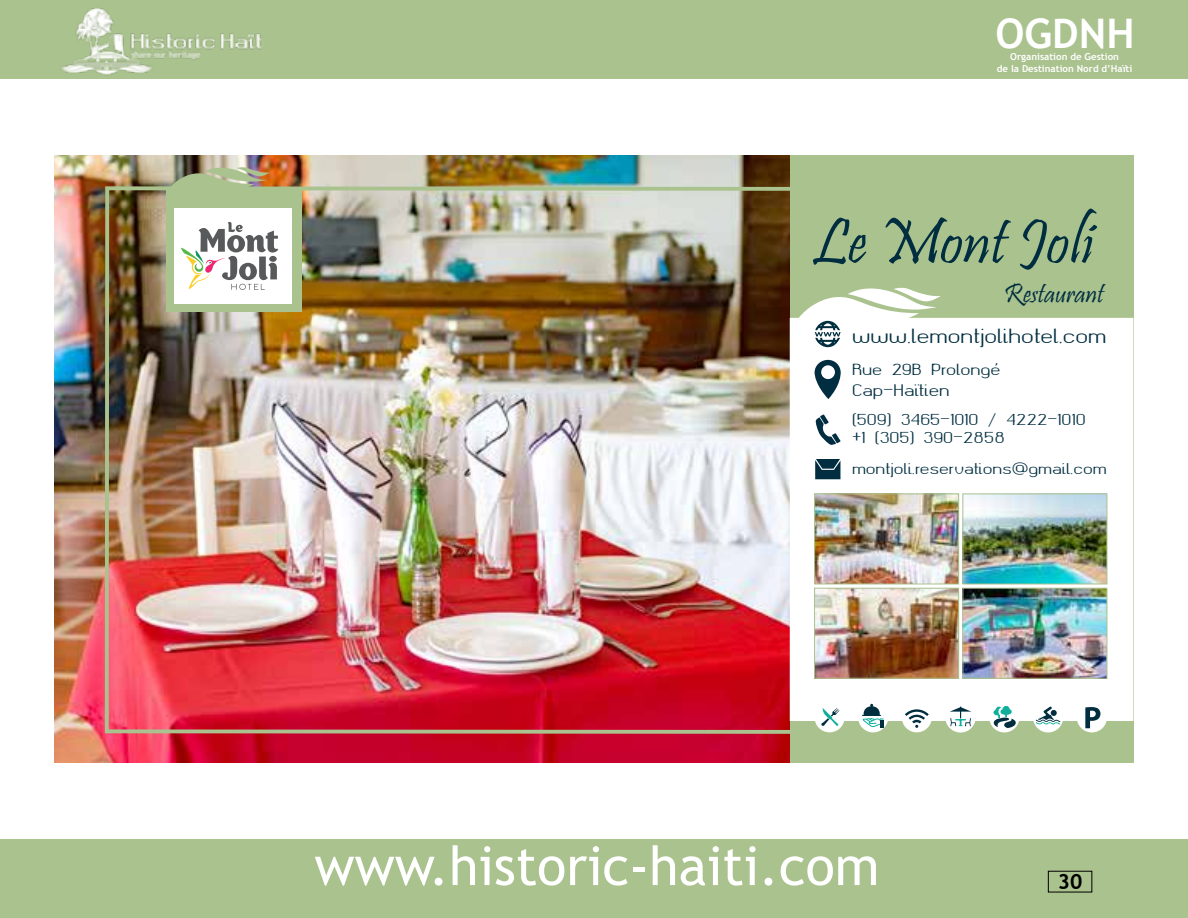
<style>
.page{position:relative;width:1188px;height:918px;background:#fff}
.page>*{position:absolute;margin:0;border:0;box-sizing:border-box;transform-origin:0 0}
.t1{font:65.7px "Pristina";color:#002e40}
.t2{font:54px "Trebuchet MS";color:#fff}
.t3{font:700 40.8px "Trebuchet MS";color:#fff}
.t4{font:27.6px "Pristina";color:#002e40}
.t5{font:700 21px "Trebuchet MS";color:#000}
.t6{font:19.2px "okolaks";color:#002e40}
.t7{font:15.6px "okolaks";color:#002e40}
.t8{font:15px "okolaks";color:#002e40}
.t9{font:14.85px/17.7px "okolaks";color:#002e40}
.t10{font:14.55px "okolaks";color:#002e40}
.t11{font:700 9.6px/11.9px "Trebuchet MS";color:#fff;text-align:center}
</style>
<div class="page">
<div style="left:0;top:0;width:1188px;height:79px;background:#aac28e"></div>
<div style="left:0;top:839px;width:1188px;height:79px;background:#aac28e"></div>
<img style="left:61px;top:8px;width:201px;height:67px">
<div style="left:1048px;top:871px;width:44px;height:21px;border:1px solid #000"></div>
<img style="left:54px;top:155px;width:736px;height:608px">
<img style="left:103px;top:184px;width:687px;height:552px">
<div style="left:790px;top:155px;width:343px;height:608px;background:#aac28e"></div>
<svg style="left:848px;top:287px;width:79px;height:8px"></svg>
<svg style="left:790px;top:295px;width:343px;height:426px;background:#f9faf7"></svg>
<div style="left:166px;top:189px;width:135px;height:123px;background:#aac28e"></div>
<svg style="left:815px;top:360px;width:26px;height:39px"></svg>
<svg style="left:815px;top:414px;width:26px;height:31px"></svg>
<svg style="left:815px;top:459px;width:25px;height:20px"></svg>
<svg style="left:815px;top:321px;width:26px;height:26px"></svg>
<div style="left:1033px;top:702px;width:30px;height:30px;background:#fff;border-radius:50%"></div>
<svg style="left:1036px;top:706px;width:24px;height:19px"></svg>
<div style="left:1077px;top:702px;width:30px;height:30px;background:#fff;border-radius:50%"></div>
<svg style="left:1085px;top:707px;width:15px;height:21px"></svg>
<div style="left:945px;top:702px;width:31px;height:31px;background:#fff;border-radius:50%"></div>
<svg style="left:950px;top:707px;width:21px;height:19px"></svg>
<div style="left:815px;top:702px;width:30px;height:30px;background:#fff;border-radius:50%"></div>
<svg style="left:821px;top:707px;width:18px;height:19px"></svg>
<div style="left:858px;top:702px;width:30px;height:30px;background:#fff;border-radius:50%"></div>
<svg style="left:862px;top:704px;width:21px;height:23px"></svg>
<div style="left:902px;top:702px;width:30px;height:30px;background:#fff;border-radius:50%"></div>
<svg style="left:905px;top:709px;width:24px;height:19px"></svg>
<div style="left:989px;top:702px;width:31px;height:30px;background:#fff;border-radius:50%"></div>
<svg style="left:993px;top:705px;width:23px;height:23px"></svg>
<svg style="left:167px;top:165px;width:103px;height:24px;background:#a8a984"></svg>
<div style="left:174px;top:208px;width:118px;height:96px;background:#fff"></div>
<svg style="left:181px;top:222px;width:97px;height:68px"></svg>
<img style="left:964px;top:495px;width:141px;height:87px">
<div style="left:962px;top:493px;width:145px;height:91px;border:1px solid #aac28e"></div>
<img style="left:816px;top:495px;width:141px;height:87px">
<div style="left:814px;top:493px;width:145px;height:91px;border:1px solid #aac28e"></div>
<img style="left:816px;top:590px;width:141px;height:87px">
<div style="left:814px;top:588px;width:145px;height:91px;border:1px solid #aac28e"></div>
<img style="left:964px;top:590px;width:141px;height:87px">
<div style="left:962px;top:588px;width:145px;height:91px;border:1px solid #aac28e"></div>
<h3 class="t3" style="left:996px;top:8px;width:141px">OGDNH</h3>
<p class="t11" style="left:997px;top:51px;width:137px">Organisation de Gestion<br>de la Destination Nord d’Haïti</p>
<h1 class="t1" style="left:813px;top:205px;width:283px">Le Mont Joli</h1>
<h3 class="t4" style="left:1004px;top:278px;width:101px">Restaurant</h3>
<h3 class="t6" style="left:852px;top:318px;width:256px">www.lemontjolihotel.com</h3>
<h3 class="t8" style="left:852px;top:355px;width:150px">Rue 29B Prolongé</h3>
<h3 class="t7" style="left:852px;top:375px;width:99px">Cap-Haïtien</h3>
<h3 class="t9" style="left:852px;top:409px;width:235px">(509) 3465-1010 / 4222-1010 +1 (305) 390-2858</h3>
<h3 class="t10" style="left:852px;top:456px;width:256px">montjoli.reservations@gmail.com</h3>
<h2 class="t2" style="left:314px;top:834px;width:567px">www.historic-haiti.com</h2>
<h3 class="t5" style="left:1058px;top:868px;width:26px">30</h3>
</div>
